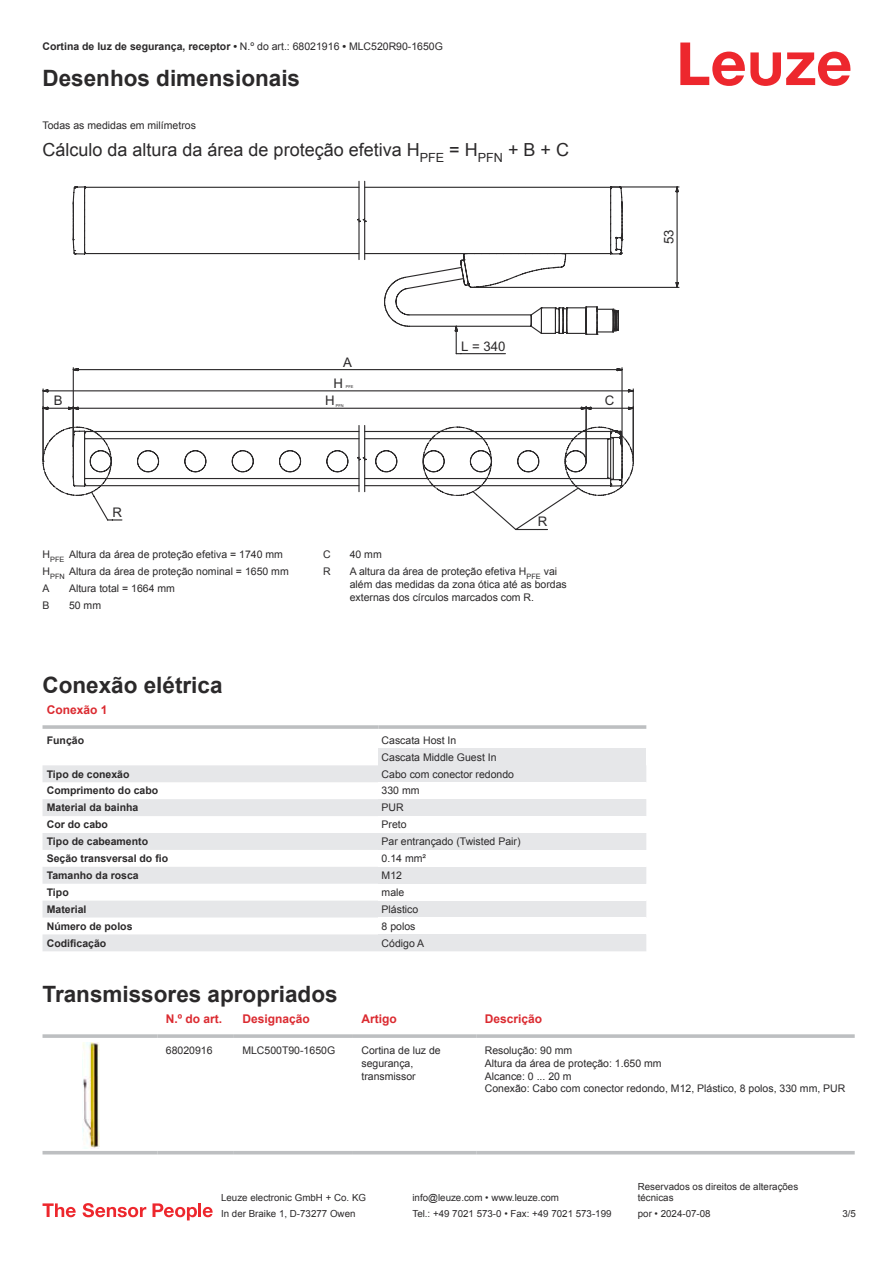
<style>
.page{position:relative;width:893px;height:1263px;background:#fff}
.page>*{position:absolute;margin:0;border:0;box-sizing:border-box;transform-origin:0 0}
.t1{font:700 22.5px "Arial";color:#2b292a}
.t2{font:18px "Arial";color:#2b292a}
.t3{font:13.2px "Arial";color:#2b292a}
.t4{font:700 12px "Arial";color:#db2a30}
.t5{font:10.5px/12.6px "Arial";color:#2b292a}
.t6{font:700 10.5px "Arial";color:#2b292a}
.t7{font:9.75px/11.7px "Arial";color:#2b292a}
.t8{font:3.9px "Arial";color:#2b292a}
.s1{font-weight:400}
</style>
<div class="page">
<svg style="left:680px;top:43px;width:170px;height:43px"></svg>
<svg style="left:43px;top:765px;width:335px;height:186px;fill:#e6e7e9"></svg>
<hr style="left:43px;top:725px;width:335px;height:4px;background:#bdbfc1">
<hr style="left:378px;top:725px;width:268px;height:4px;background:#c7c9ca">
<div style="left:378px;top:748px;width:268px;height:17px;background:#e6e7e9"></div>
<div style="left:378px;top:765px;width:268px;height:17px;background:#e6e7e9"></div>
<div style="left:378px;top:799px;width:268px;height:17px;background:#e6e7e9"></div>
<div style="left:378px;top:833px;width:268px;height:17px;background:#e6e7e9"></div>
<div style="left:378px;top:867px;width:268px;height:17px;background:#e6e7e9"></div>
<div style="left:378px;top:901px;width:268px;height:16px;background:#e6e7e9"></div>
<div style="left:378px;top:934px;width:268px;height:17px;background:#e6e7e9"></div>
<svg style="left:43px;top:1148px;width:812px;height:7px"></svg>
<svg style="left:43px;top:1034px;width:114px;height:4px"></svg>
<svg style="left:157px;top:1034px;width:77px;height:4px"></svg>
<svg style="left:234px;top:1034px;width:119px;height:4px"></svg>
<svg style="left:353px;top:1034px;width:123px;height:4px"></svg>
<svg style="left:476px;top:1034px;width:379px;height:4px;background:#c3c5c7"></svg>
<hr style="left:43px;top:1151px;width:114px;height:3px;background:#bdbfc1">
<hr style="left:157px;top:1151px;width:77px;height:3px;background:#bdbfc1">
<hr style="left:234px;top:1151px;width:119px;height:3px;background:#bdbfc1">
<hr style="left:353px;top:1151px;width:123px;height:3px;background:#bdbfc1">
<hr style="left:476px;top:1151px;width:379px;height:3px;background:#bdbfc1">
<img style="left:82px;top:1042px;width:18px;height:106px">
<svg style="left:43px;top:1203px;width:33px;height:14px"></svg>
<svg style="left:83px;top:1203px;width:63px;height:14px"></svg>
<svg style="left:153px;top:1203px;width:44px;height:17px"></svg>
<hr style="left:198px;top:1203px;width:3px;height:14px;background:#ed272d">
<svg style="left:203px;top:1207px;width:10px;height:10px"></svg>
<svg style="left:83px;top:181px;width:300px;height:79px"></svg>
<svg style="left:383px;top:186px;width:297px;height:169px"></svg>
<svg style="left:43px;top:367px;width:591px;height:164px"></svg>
<p class="t6" style="left:43px;top:43px;width:402px">Cortina de luz de segurança, receptor • <span class="s1">N.º do art.: 68021916</span> • <span class="s1">MLC520R90-1650G</span></p>
<h1 class="t1" style="left:43px;top:70px;width:259px">Desenhos dimensionais</h1>
<p class="t5" style="left:43px;top:120px;width:155px">Todas as medidas em milímetros</p>
<h2 class="t2" style="left:43px;top:142px;width:528px">Cálculo da altura da área de proteção efetiva H<sub>PFE</sub> = H<sub>PFN</sub> + B + C</h2>
<p class="t3" style="left:343px;top:354px;width:10px">A</p>
<p class="t3" style="left:333px;top:375px;width:11px">H</p>
<p class="t8" style="left:346px;top:384px;width:9px">PFE</p>
<p class="t3" style="left:461px;top:338px;width:46px">L = 340</p>
<p class="t3" style="left:54px;top:393px;width:10px">B</p>
<p class="t8" style="left:336px;top:403px;width:9px">PFN</p>
<p class="t3" style="left:605px;top:393px;width:11px">C</p>
<p class="t3" style="left:325px;top:393px;width:11px">H</p>
<p class="t3" style="left:112px;top:505px;width:11px">R</p>
<p class="t5" style="left:43px;top:547px;width:248px;line-height:17px">H<sub>PFE</sub> Altura da área de proteção efetiva = 1740 mm<br>H<sub>PFN</sub> Altura da área de proteção nominal = 1650 mm<br>A</p>
<p class="t5" style="left:69px;top:583px;width:107px">Altura total = 1664 mm</p>
<p class="t5" style="left:43px;top:600px;width:9px">B</p>
<p class="t5" style="left:69px;top:600px;width:34px">50 mm</p>
<p class="t3" style="left:538px;top:514px;width:11px">R</p>
<p class="t5" style="left:323px;top:549px;width:9px">C</p>
<p class="t5" style="left:350px;top:549px;width:34px">40 mm</p>
<p class="t5" style="left:323px;top:566px;width:9px">R</p>
<p class="t5" style="left:350px;top:566px;width:219px">A altura da área de proteção efetiva H<sub>PFE</sub> vai além das medidas da zona ótica até as bordas externas dos círculos marcados com R.</p>
<p class="t3" style="left:661px;top:244px;width:16px;rotate:-90deg">53</p>
<h1 class="t1" style="left:43px;top:676px;width:182px">Conexão elétrica</h1>
<p class="t4" style="left:47px;top:706px;width:62px">Conexão 1</p>
<p class="t6" style="left:47px;top:736px;width:39px">Função</p>
<p class="t5" style="left:382px;top:732px;width:116px;line-height:17px">Cascata Host In<br>Cascata Middle Guest In</p>
<p class="t6" style="left:47px;top:770px;width:84px">Tipo de conexão</p>
<p class="t5" style="left:382px;top:768px;width:134px">Cabo com conector redondo</p>
<p class="t6" style="left:47px;top:787px;width:113px">Comprimento do cabo</p>
<p class="t5" style="left:382px;top:785px;width:39px">330 mm</p>
<p class="t6" style="left:47px;top:804px;width:93px">Material da bainha</p>
<p class="t5" style="left:382px;top:802px;width:24px">PUR</p>
<p class="t6" style="left:47px;top:821px;width:63px">Cor do cabo</p>
<p class="t5" style="left:382px;top:819px;width:27px">Preto</p>
<p class="t6" style="left:47px;top:837px;width:103px">Tipo de cabeamento</p>
<p class="t5" style="left:382px;top:836px;width:140px">Par entrançado (Twisted Pair)</p>
<p class="t6" style="left:47px;top:854px;width:123px">Seção transversal do fio</p>
<p class="t5" style="left:382px;top:853px;width:46px">0.14 mm²</p>
<p class="t6" style="left:47px;top:871px;width:93px">Tamanho da rosca</p>
<p class="t5" style="left:382px;top:870px;width:22px">M12</p>
<p class="t6" style="left:47px;top:888px;width:23px">Tipo</p>
<p class="t5" style="left:382px;top:887px;width:24px">male</p>
<p class="t6" style="left:47px;top:905px;width:41px">Material</p>
<p class="t5" style="left:382px;top:904px;width:38px">Plástico</p>
<p class="t6" style="left:47px;top:922px;width:87px">Número de polos</p>
<p class="t5" style="left:382px;top:921px;width:35px">8 polos</p>
<p class="t6" style="left:47px;top:939px;width:61px">Codificação</p>
<p class="t5" style="left:382px;top:937px;width:44px">Código A</p>
<h1 class="t1" style="left:43px;top:985px;width:297px">Transmissores apropriados</h1>
<p class="t4" style="left:166px;top:1015px;width:58px">N.º do art.</p>
<p class="t4" style="left:242px;top:1015px;width:69px">Designação</p>
<p class="t4" style="left:361px;top:1015px;width:37px">Artigo</p>
<p class="t4" style="left:485px;top:1015px;width:59px">Descrição</p>
<p class="t5" style="left:166px;top:1045px;width:48px">68020916</p>
<p class="t5" style="left:242px;top:1045px;width:94px">MLC500T90-1650G</p>
<p class="t5" style="left:361px;top:1045px;width:81px">Cortina de luz de segurança, transmissor</p>
<p class="t5" style="left:485px;top:1045px;width:362px">Resolução: 90 mm<br>Altura da área de proteção: 1.650 mm<br>Alcance: 0 ... 20 m<br>Conexão: Cabo com conector redondo, M12, Plástico, 8 polos, 330 mm, PUR</p>
<p class="t7" style="left:221px;top:1193px;width:146px">Leuze electronic GmbH + Co. KG</p>
<p class="t7" style="left:412px;top:1193px;width:148px">info@leuze.com • www.leuze.com</p>
<p class="t7" style="left:638px;top:1181px;width:162px">Reservados os direitos de alterações técnicas</p>
<p class="t7" style="left:221px;top:1209px;width:136px">In der Braike 1, D-73277 Owen</p>
<p class="t7" style="left:412px;top:1209px;width:201px">Tel.: +49 7021 573-0 • Fax: +49 7021 573-199</p>
<p class="t7" style="left:638px;top:1209px;width:74px">por • 2024-07-08</p>
<p class="t7" style="left:842px;top:1209px;width:15px">3 /5</p>
</div>
